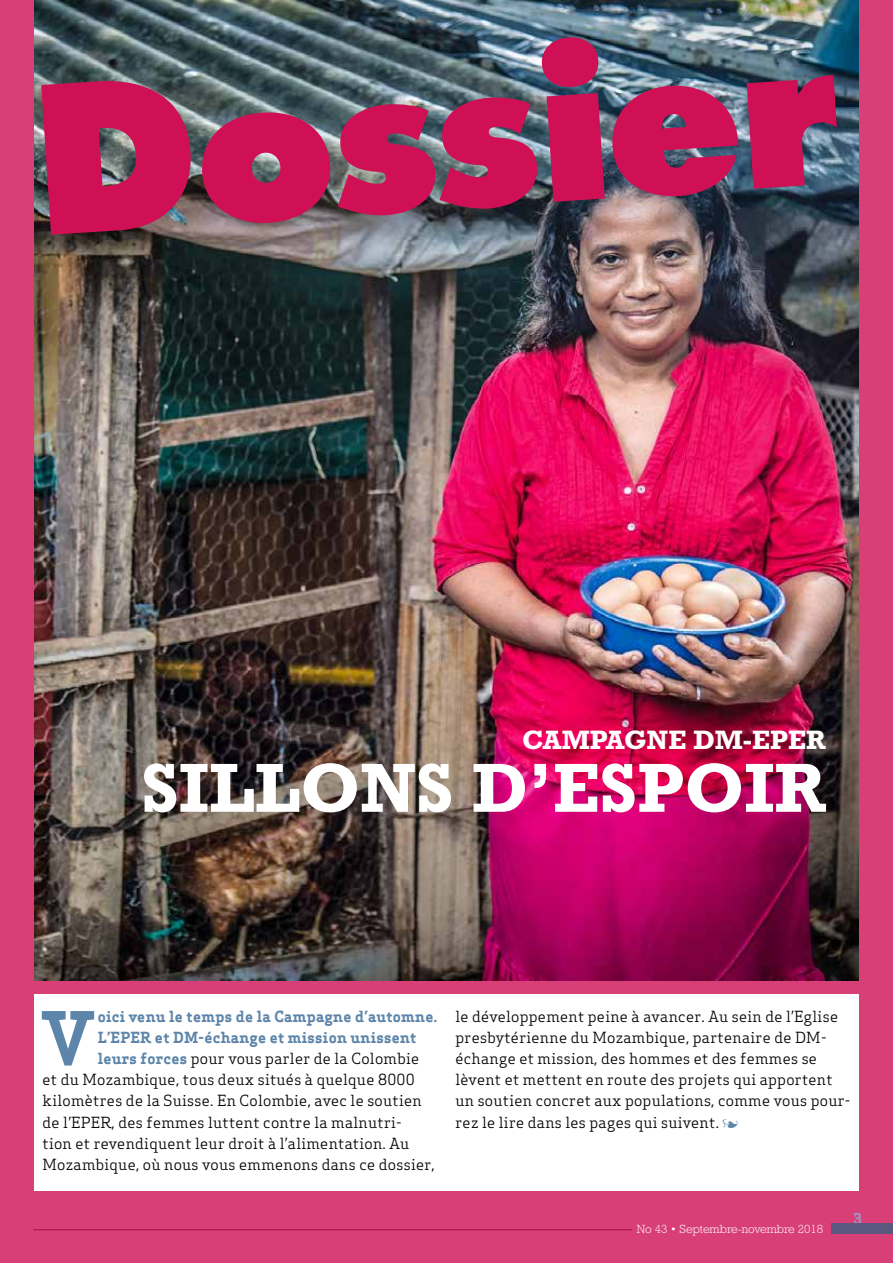
<style>
.page{position:relative;width:893px;height:1263px;background:#d83f76}
.page>*{position:absolute;margin:0;border:0;box-sizing:border-box;transform-origin:0 0}
.t1{font:800 199.05px "Futura";color:#cf1054}
.t2{font:700 71.1px "Apex Serif";color:#5d85aa}
.t3{font:700 70.5px "Rockwell";color:#fff}
.t4{font:700 27px "Rockwell";color:#fff}
.t5{font:15px/21px "Apex Serif";letter-spacing:.02em;color:#000}
.t6{font:700 15px "Apex Serif";letter-spacing:.02em;color:#5d85aa}
.t7{font:700 14.7px "Apex Serif";color:#a38fbf}
.t8{font:300 12px "Rockwell";color:#fff}
.s1{font-weight:700;color:#5d85aa}
.s2{font-family:"IM FELL FLOWERS 2";font-size:9px;color:#5d85aa}
</style>
<div class="page">
<img style="left:34px;top:0;width:825px;height:980px">
<div style="left:34px;top:994px;width:825px;height:197px;background:#fff"></div>
<div style="left:832px;top:1224px;width:61px;height:10px;background:#5c577e"></div>
<h1 class="t1" style="left:25px;top:41px;width:807px;rotate:-4deg">Dossier</h1>
<h3 class="t4" style="left:522px;top:724px;width:305px">CAMPAGNE DM-EPER</h3>
<h3 class="t3" style="left:141px;top:746px;width:686px">SILLONS D’ESPOIR</h3>
<h2 class="t2" style="left:43px;top:993px;width:52px">V</h2>
<p class="t6" style="left:98px;top:1007px;width:341px">oici venu le temps de la Campagne d’automne.</p>
<p class="t6" style="left:98px;top:1028px;width:320px">L’EPER et DM-échange et mission unissent</p>
<p class="t5" style="left:98px;top:1048px;width:323px"><span class="s1">leurs forces</span> pour vous parler de la Colombie</p>
<p class="t5" style="left:43px;top:1069px;width:374px">et du Mozambique, tous deux situés à quelque 8000</p>
<p class="t5" style="left:43px;top:1090px;width:381px">kilomètres de la Suisse. En Colombie, avec le soutien</p>
<p class="t5" style="left:43px;top:1111px;width:361px">de l’EPER, des femmes luttent contre la malnutri-</p>
<p class="t5" style="left:43px;top:1132px;width:368px">tion et revendiquent leur droit à l’alimentation. Au</p>
<p class="t5" style="left:43px;top:1153px;width:394px">Mozambique, où nous vous emmenons dans ce dossier,</p>
<p class="t5" style="left:455px;top:1006px;width:396px">le développement peine à avancer. Au sein de l’Eglise presbytérienne du Mozambique, partenaire de DM&shy;échange et mission, des hommes et des femmes se lèvent et mettent en route des projets qui apportent un soutien concret aux populations, comme vous pour&shy;rez le lire dans les pages qui suivent. <span class="s2">a</span></p>
<p class="t8" style="left:637px;top:1222px;width:188px">No 43 • Septembre-novembre 2018</p>
<p class="t7" style="left:853px;top:1209px;width:10px">3</p>
</div>
